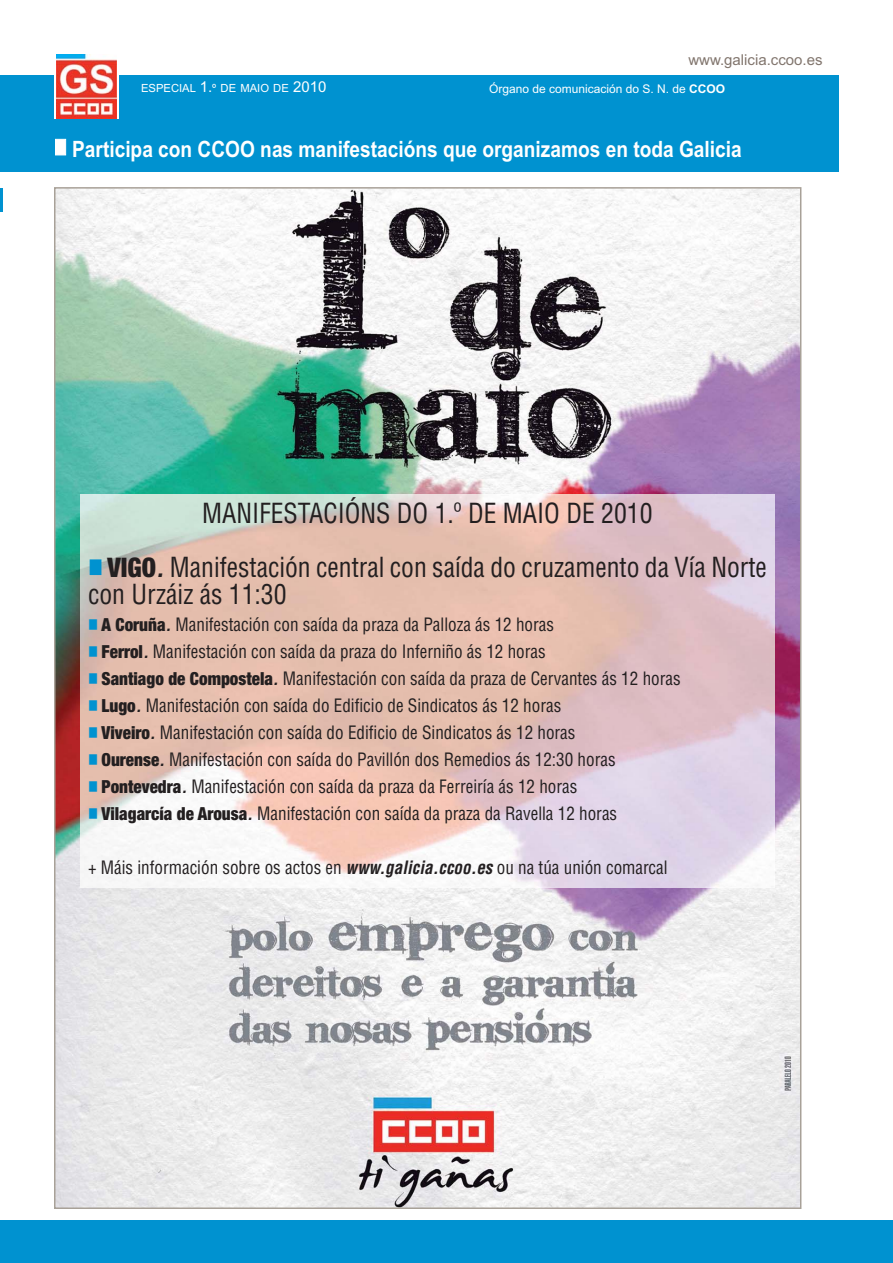
<style>
.page{position:relative;width:893px;height:1263px;background:#fff}
.page>*{position:absolute;margin:0;border:0;box-sizing:border-box;transform-origin:0 0}
.t1{font:condensed 27px/27px "Helvetica";color:#231f20;scale:.95 1}
.t2{font:700 22.5px "Arial";color:#fff;scale:.85 1}
.t3{font:condensed 18px "Helvetica";color:#231f20;scale:.95 1}
.t4{font:15px "Arial";color:#81756d}
.t5{font:12px "Arial";color:#fff}
.t6{font:11.25px "Arial";color:#fff}
.s1{font-size:15px}
.s2{font-weight:700}
.s3{color:#0092d0}
.s4{font-family:"Helvetica Neue";font-weight:900}
.s5{font-weight:700;font-style:italic}
</style>
<div class="page">
<div style="left:0;top:75px;width:839px;height:97px;background:#0092d0"></div>
<div style="left:54px;top:54px;width:65px;height:64px;background:#fff"></div>
<img style="left:56px;top:54px;width:61px;height:64px">
<hr style="left:0;top:188px;width:2px;height:24px;background:#0092d0">
<div style="left:0;top:1221px;width:893px;height:42px;background:#0092d0"></div>
<img style="left:57px;top:190px;width:741px;height:1016px">
<img style="left:81px;top:495px;width:693px;height:393px">
<p class="t4" style="left:688px;top:54px;width:136px">www.galicia.ccoo.es</p>
<p class="t6" style="left:141px;top:84px;width:187px">ESPECIAL <span class="s1">1.</span>º DE MAIO DE <span class="s1">2010</span></p>
<p class="t5" style="left:489px;top:84px;width:238px">Órgano de comunicación do S. N. de <span class="s2">CCOO</span></p>
<p class="t2" style="left:54px;top:136px;width:811px">■ Participa con CCOO nas manifestacións que organizamos en toda Galicia</p>
<p class="t1" style="left:202px;top:501px;width:475px">MANIFESTACIÓNS DO 1.º DE MAIO DE 2010</p>
<p class="t1" style="left:88px;top:555px;width:716px"><span class="s3">■</span> <span class="s4">VIGO</span><span class="s5">.</span> Manifestación central con saída do cruzamento da Vía Norte con Urzáiz ás 11:30</p>
<p class="t3" style="left:88px;top:617px;width:492px"><span class="s3">■</span> <span class="s4">A Coruña</span><span class="s5">.</span> Manifestación con saída da praza da Palloza ás 12 horas</p>
<p class="t3" style="left:88px;top:644px;width:483px"><span class="s3">■</span> <span class="s4">Ferrol</span><span class="s5">.</span> Manifestación con saída da praza do Inferniño ás 12 horas</p>
<p class="t3" style="left:88px;top:671px;width:625px"><span class="s3">■</span> <span class="s4">Santiago de Compostela</span><span class="s5">.</span> Manifestación con saída da praza de Cervantes ás 12 horas</p>
<p class="t3" style="left:88px;top:698px;width:500px"><span class="s3">■</span> <span class="s4">Lugo</span><span class="s5">.</span> Manifestación con saída do Edificio de Sindicatos ás 12 horas</p>
<p class="t3" style="left:88px;top:725px;width:514px"><span class="s3">■</span> <span class="s4">Viveiro</span><span class="s5">.</span> Manifestación con saída do Edificio de Sindicatos ás 12 horas</p>
<p class="t3" style="left:88px;top:752px;width:557px"><span class="s3">■</span> <span class="s4">Ourense</span><span class="s5">.</span> Manifestación con saída do Pavillón dos Remedios ás 12:30 horas</p>
<p class="t3" style="left:88px;top:779px;width:517px"><span class="s3">■</span> <span class="s4">Pontevedra</span><span class="s5">.</span> Manifestación con saída da praza da Ferreiría ás 12 horas</p>
<p class="t3" style="left:88px;top:806px;width:558px"><span class="s3">■</span> <span class="s4">Vilagarcía de Arousa</span><span class="s5">.</span> Manifestación con saída da praza da Ravella 12 horas</p>
<p class="t3" style="left:88px;top:860px;width:611px">+ Máis información sobre os actos en <span class="s5">www.galicia.ccoo.es</span> ou na túa unión comarcal</p>
</div>
